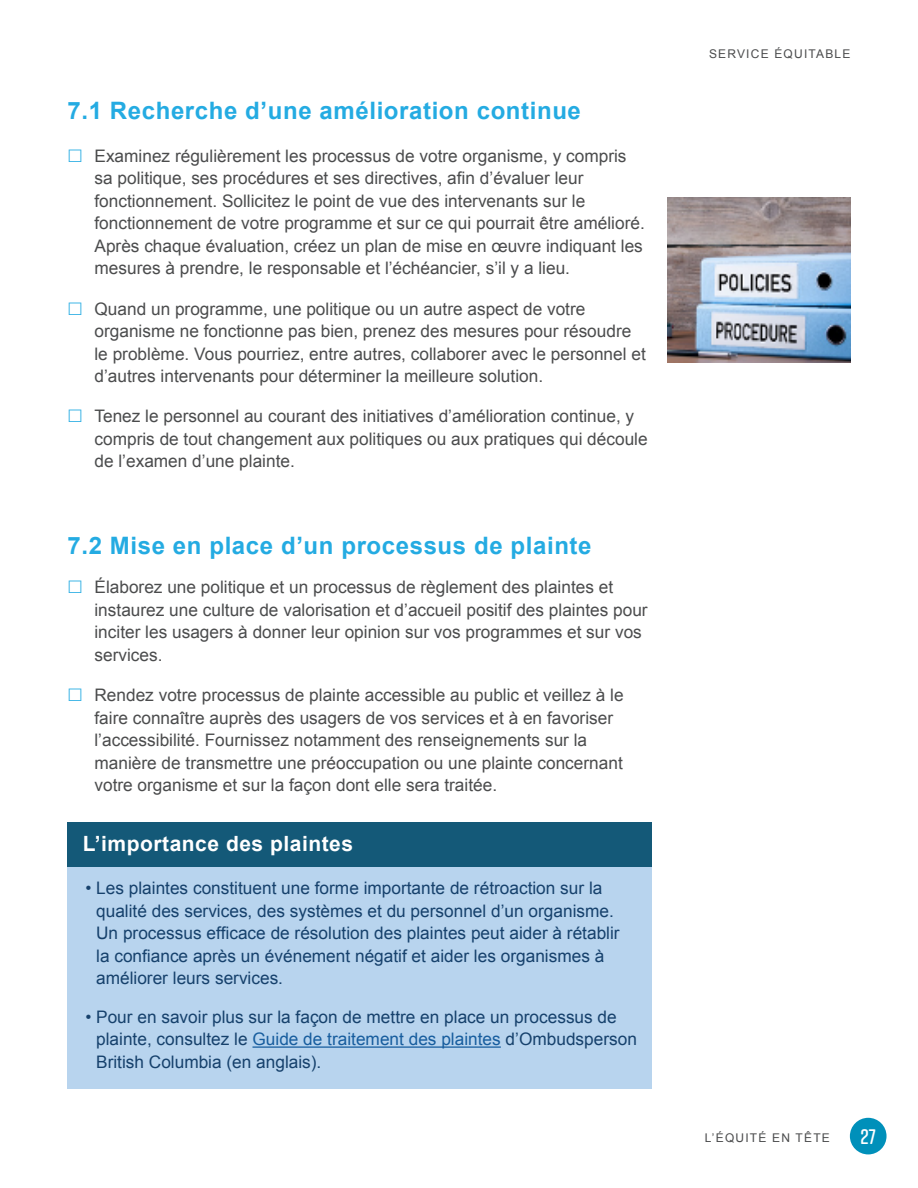
<style>
.page{position:relative;width:918px;height:1188px;background:#fff}
.page>*{position:absolute;margin:0;border:0;box-sizing:border-box;transform-origin:0 0}
.t1{font:700 24px "Arial";letter-spacing:.025em;color:#24abe2}
.t2{font:700 21px "Arial";letter-spacing:.025em;color:#fff}
.t3{font:600 21px "Rift Soft";color:#fff}
.t4{font:17.25px/22.5px "Arial";color:#4b4c4d}
.t5{font:17.25px/22.5px "Arial";color:#16416c}
.t6{font:12px "Arial";letter-spacing:.1em;color:#4b4c4d}
.s1{color:#175d9e}
</style>
<div class="page">
<div style="left:850px;top:1118px;width:37px;height:36px;background:#0090ba;border-radius:50%"></div>
<div style="left:68px;top:822px;width:584px;height:267px;background:#b8d4ee"></div>
<div style="left:68px;top:822px;width:584px;height:45px;background:#145978"></div>
<hr style="left:252px;top:1046px;width:249px;height:2px;background:#175d9e">
<img style="left:667px;top:198px;width:183px;height:165px">
<h1 class="t1" style="left:68px;top:95px;width:515px">7.1 Recherche d’une amélioration continue</h1>
<p class="t4" style="left:94px;top:145px;width:552px">Examinez régulièrement les processus de votre organisme, y compris sa politique, ses procédures et ses directives, afin d’évaluer leur fonctionnement. Sollicitez le point de vue des intervenants sur le fonctionnement de votre programme et sur ce qui pourrait être amélioré.<br>Après chaque évaluation, créez un plan de mise en œuvre indiquant les mesures à prendre, le responsable et l’échéancier, s’il y a lieu.</p>
<p class="t4" style="left:94px;top:297px;width:553px">Quand un programme, une politique ou un autre aspect de votre organisme ne fonctionne pas bien, prenez des mesures pour résoudre le problème. Vous pourriez, entre autres, collaborer avec le personnel et d’autres intervenants pour déterminer la meilleure solution.</p>
<p class="t4" style="left:94px;top:405px;width:555px">Tenez le personnel au courant des initiatives d’amélioration continue, y compris de tout changement aux politiques ou aux pratiques qui découle de l’examen d’une plainte.</p>
<h1 class="t1" style="left:68px;top:529px;width:526px">7.2 Mise en place d’un processus de plainte</h1>
<p class="t4" style="left:94px;top:576px;width:555px">Élaborez une politique et un processus de règlement des plaintes et instaurez une culture de valorisation et d’accueil positif des plaintes pour inciter les usagers à donner leur opinion sur vos programmes et sur vos services.</p>
<p class="t4" style="left:94px;top:684px;width:531px">Rendez votre processus de plainte accessible au public et veillez à le faire connaître auprès des usagers de vos services et à en favoriser l’accessibilité. Fournissez notamment des renseignements sur la manière de transmettre une préoccupation ou une plainte concernant votre organisme et sur la façon dont elle sera traitée.</p>
<p class="t2" style="left:83px;top:830px;width:272px">L’importance des plaintes</p>
<p class="t5" style="left:96px;top:877px;width:525px;text-indent:-11px">• Les plaintes constituent une forme importante de rétroaction sur la qualité des services, des systèmes et du personnel d’un organisme.<br>Un processus efficace de résolution des plaintes peut aider à rétablir la confiance après un événement négatif et aider les organismes à améliorer leurs services.</p>
<p class="t5" style="left:96px;top:1006px;width:542px;text-indent:-11px">• Pour en savoir plus sur la façon de mettre en place un processus de plainte, consultez le <span class="s1">Guide de traitement des plaintes</span> d’Ombudsperson<br>British Columbia (en anglais).</p>
<p class="t6" style="left:709px;top:45px;width:143px">SERVICE ÉQUITABLE</p>
<p class="t6" style="left:705px;top:1130px;width:127px">L’ÉQUITÉ EN TÊTE</p>
<p class="t3" style="left:860px;top:1122px;width:17px">27</p>
</div>
